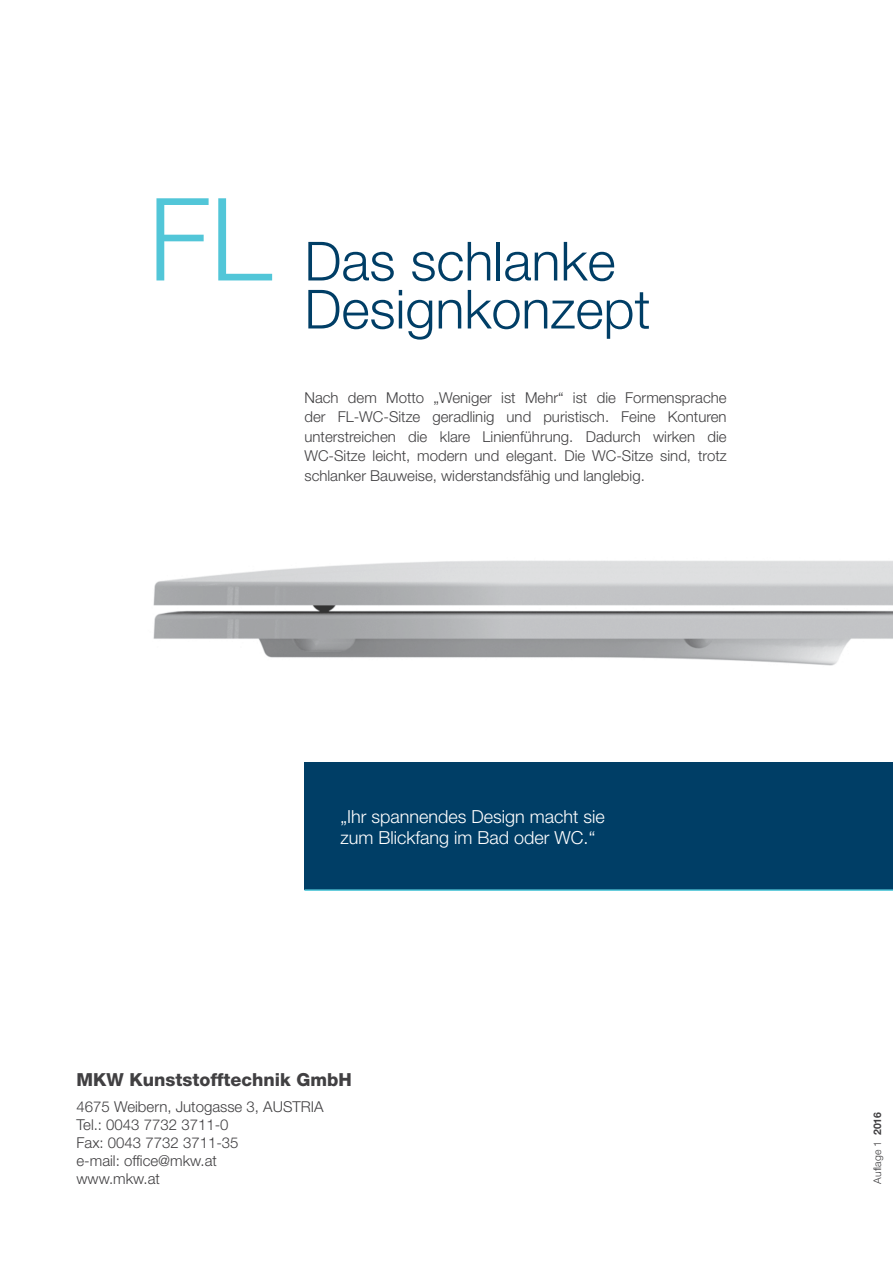
<style>
.page{position:relative;width:893px;height:1263px;background:#fff}
.page>*{position:absolute;margin:0;border:0;box-sizing:border-box;transform-origin:0 0}
.t1{font:300 115.05px "Helvetica Neue";color:#52c6d8}
.t2{font:300 54px/48px "Helvetica Neue";color:#003e66}
.t3{font:300 18px/21px "Helvetica Neue";color:#fff}
.t4{font:800 18px "Helvetica Neue";color:#414042}
.t5{font:300 15px/19.5px "Helvetica Neue";color:#414042;text-align:justify}
.t6{font:300 10.5px "Helvetica Neue";color:#414042}
.s1{font-weight:700}
</style>
<div class="page">
<img style="left:153px;top:560px;width:740px;height:106px">
<div style="left:304px;top:762px;width:589px;height:128px;background:#003e66"></div>
<hr style="left:304px;top:889px;width:589px;height:2px;background:#52c6d8">
<h1 class="t1" style="left:148px;top:169px;width:125px">FL</h1>
<h2 class="t2" style="left:304px;top:236px;width:348px">Das schlanke<br>Designkonzept</h2>
<p class="t5" style="left:304px;top:387px;width:424px">Nach dem Motto „Weniger ist Mehr“ ist die Formensprache der FL-WC-Sitze geradlinig und puristisch. Feine Konturen unterstreichen die klare Linienführung. Dadurch wirken die WC-Sitze leicht, modern und elegant. Die WC-Sitze sind, trotz schlanker Bauweise, widerstandsfähig und langlebig.</p>
<p class="t3" style="left:341px;top:806px;width:266px">„Ihr spannendes Design macht sie zum Blickfang im Bad oder WC.“</p>
<p class="t4" style="left:77px;top:1069px;width:277px">MKW Kunststofftechnik GmbH</p>
<p class="t5" style="left:77px;top:1097px;width:249px;line-height:18px;text-align:left">4675 Weibern, Jutogasse 3, AUSTRIA<br>Tel.: 0043 7732 3711-0<br>Fax: 0043 7732 3711-35<br>e-mail: office@mkw.at<br>www.mkw.at</p>
<p class="t6" style="left:871px;top:1183px;width:73px;rotate:-90deg">Auflage 1 <span class="s1">2016</span></p>
</div>
